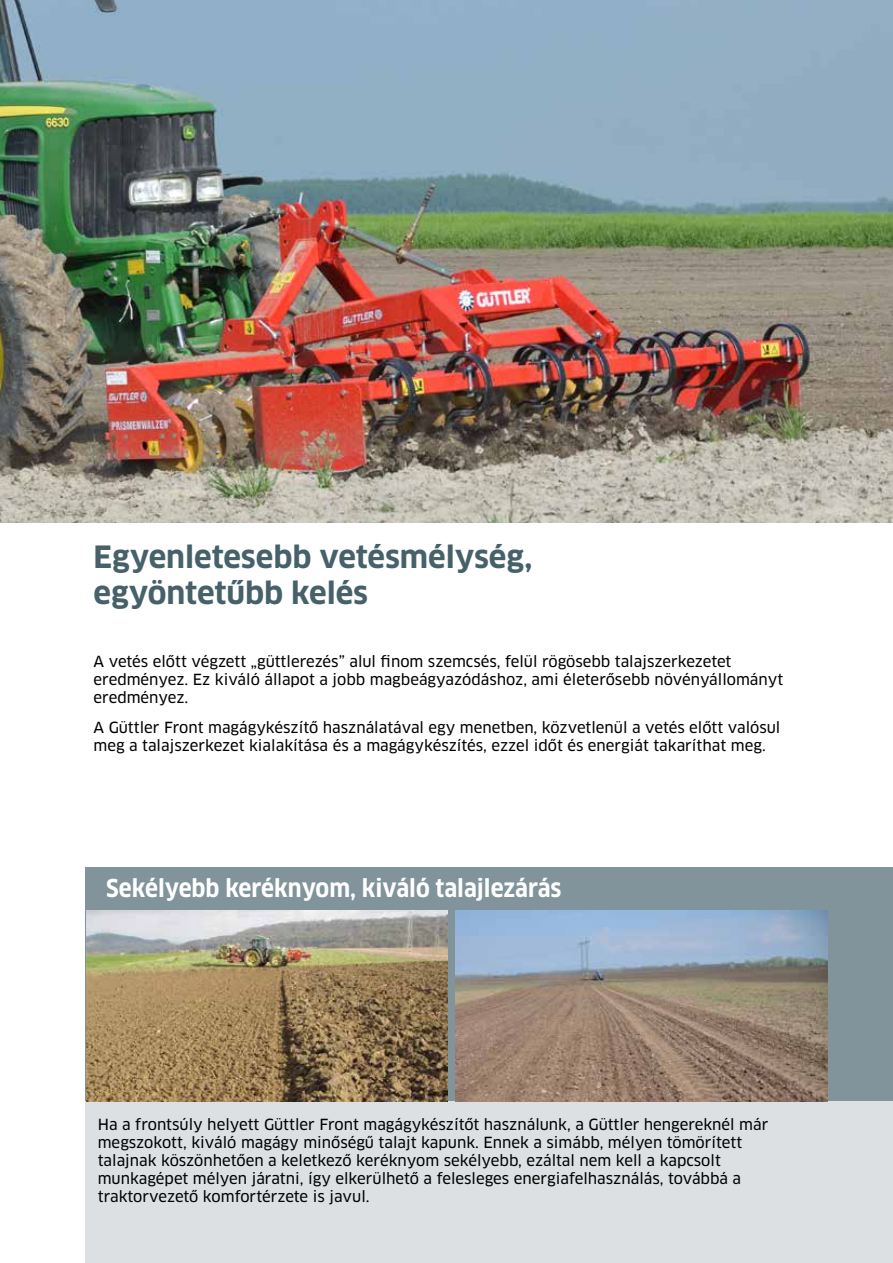
<style>
.page{position:relative;width:893px;height:1263px;background:#fff}
.page>*{position:absolute;margin:0;border:0;box-sizing:border-box;transform-origin:0 0}
.t1{font:700 30px/36px "Clan Pro";color:#46616a}
.t2{font:700 24px "Clan Pro Narr";color:#fff}
.t3{font:15px/18px "Clan Pro News";color:#000}
</style>
<div class="page">
<div style="left:86px;top:1101px;width:807px;height:162px;background:#dce0e2"></div>
<div style="left:86px;top:867px;width:807px;height:234px;background:#81939b"></div>
<img style="left:86px;top:910px;width:362px;height:191px">
<img style="left:455px;top:910px;width:373px;height:191px">
<img style="left:0;top:0;width:893px;height:523px">
<h1 class="t1" style="left:94px;top:539px;width:440px">Egyenletesebb vetésmélység, egyöntetűbb kelés</h1>
<p class="t3" style="left:94px;top:652px;width:691px">A vetés előtt végzett „güttlerezés” alul finom szemcsés, felül rögösebb talajszerkezetet eredményez. Ez kiváló állapot a jobb magbeágyazódáshoz, ami életerősebb növényállományt eredményez.</p>
<p class="t3" style="left:94px;top:719px;width:688px">A Güttler Front magágykészítő használatával egy menetben, közvetlenül a vetés előtt valósul meg a talajszerkezet kialakítása és a magágykészítés, ezzel időt és energiát takaríthat meg.</p>
<h2 class="t2" style="left:106px;top:874px;width:457px">Sekélyebb keréknyom, kiváló talajlezárás</h2>
<p class="t3" style="left:98px;top:1116px;width:672px">Ha a frontsúly helyett Güttler Front magágykészítőt használunk, a Güttler hengereknél már megszokott, kiváló magágy minőségű talajt kapunk. Ennek a simább, mélyen tömörített talajnak köszönhetően a keletkező keréknyom sekélyebb, ezáltal nem kell a kapcsolt munkagépet mélyen járatni, így elkerülhető a felesleges energiafelhasználás, továbbá a traktorvezető komfortérzete is javul.</p>
</div>
